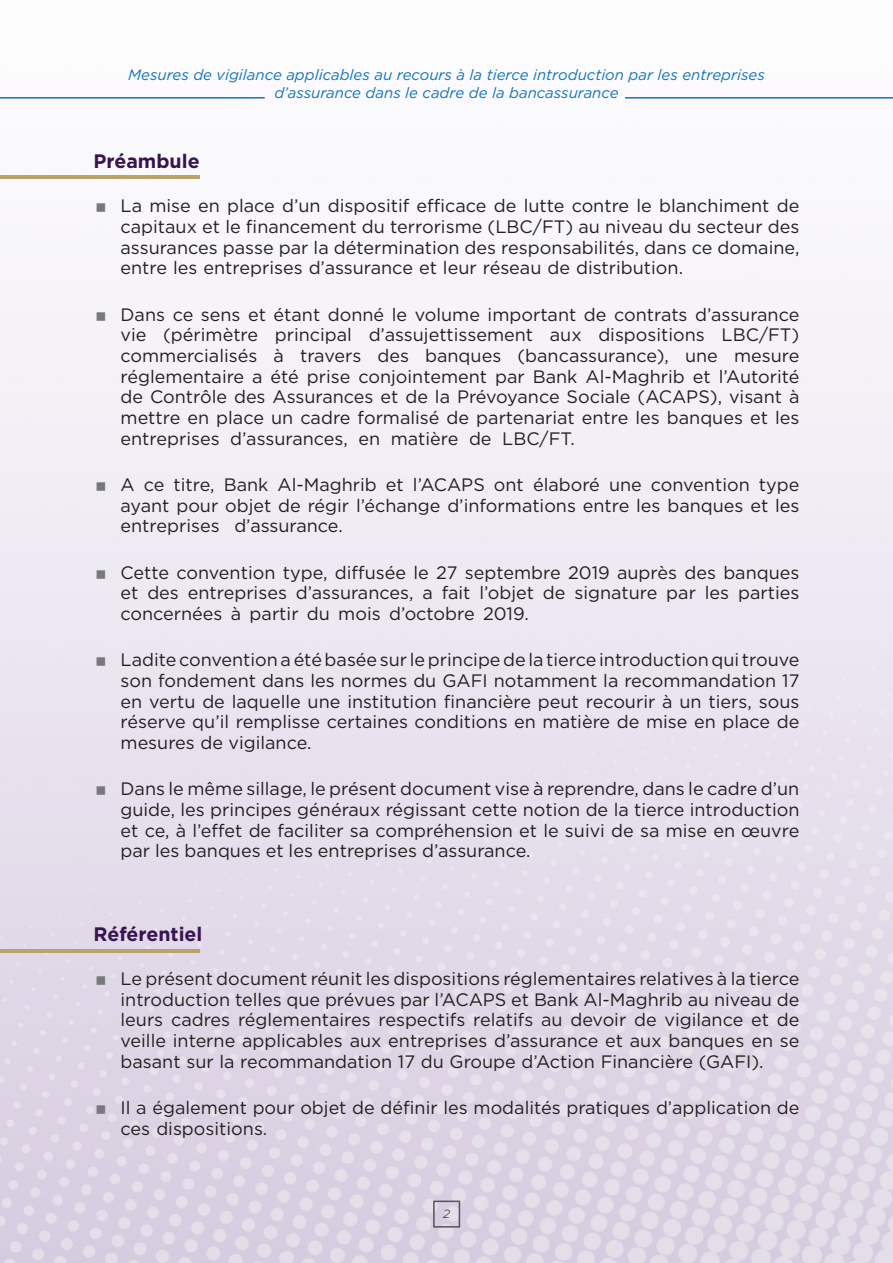
<style>
.page{position:relative;width:893px;height:1263px;background:#fff}
.page>*{position:absolute;margin:0;border:0;box-sizing:border-box;transform-origin:0 0}
.t1{font:700 19.5px "Gotham";color:#381451}
.t2{font:18px/20.7px "Gotham";color:#231f20;text-align:justify}
.t3{font:italic 15px/18px "Gotham";color:#1074bc;text-align:center}
.t4{font:italic 12px "Gotham";color:#545557}
</style>
<div class="page">
<img style="left:0;top:266px;width:893px;height:997px">
<div style="left:433px;top:1200px;width:27px;height:27px;border:2px solid #545557"></div>
<hr style="left:625px;top:97px;width:268px;height:2px;background:#1074bc">
<hr style="left:0;top:97px;width:265px;height:2px;background:#1074bc">
<hr style="left:0;top:175px;width:200px;height:4px;background:#bba16a">
<hr style="left:0;top:949px;width:200px;height:3px;background:#bba16a">
<svg style="left:97px;top:312px;width:8px;height:8px"></svg>
<svg style="left:97px;top:482px;width:8px;height:9px"></svg>
<svg style="left:97px;top:570px;width:8px;height:8px"></svg>
<svg style="left:97px;top:657px;width:8px;height:9px"></svg>
<svg style="left:97px;top:786px;width:8px;height:9px"></svg>
<svg style="left:97px;top:976px;width:8px;height:9px"></svg>
<svg style="left:97px;top:1105px;width:8px;height:9px"></svg>
<p class="t3" style="left:128px;top:65px;width:638px">Mesures de vigilance applicables au recours laà tierce introduction par les entreprises d’assurance dans le cadre de la bancassurance</p>
<p class="t1" style="left:94px;top:148px;width:108px">Préambule</p>
<p class="t2" style="left:121px;top:195px;width:680px">La mise en place d’un dispositif efficace de lutte contre le blanchiment de capitaux et le financement du terrorisme (LBC/FT) au niveau du secteur des assurances passe par la détermination des responsabilités, dans ce domaine, entre les entreprises d’assurance et leur réseau de distribution.</p>
<p class="t2" style="left:121px;top:303px;width:680px;text-align:right">Dans ce sens et étant donné le volume important de contrats d’assurance<br>LBC/FT(</p>
<p class="t2" style="left:163px;top:324px;width:97px">(périmètre</p>
<p class="t2" style="left:275px;top:324px;width:79px">principal</p>
<p class="t2" style="left:369px;top:324px;width:166px">d’assujettissement</p>
<p class="t2" style="left:598px;top:324px;width:108px">dispositions</p>
<p class="t2" style="left:121px;top:324px;width:27px">vie</p>
<p class="t2" style="left:550px;top:324px;width:33px">aux</p>
<p class="t2" style="left:121px;top:345px;width:138px">commercialisés</p>
<p class="t2" style="left:121px;top:366px;width:680px">réglementaire a été prise conjointement par Bank Al-Maghrib et ’lAutorité</p>
<p class="t2" style="left:121px;top:386px;width:680px">de Contrôle des Assurances et de la Prévoyance Sociale (ACAPS ,) visant à</p>
<p class="t2" style="left:121px;top:407px;width:680px">mettre en place un cadre formalisé de partenariat entre les banques et les</p>
<p class="t2" style="left:502px;top:428px;width:74px">LBC/FT.</p>
<p class="t2" style="left:274px;top:345px;width:12px">à</p>
<p class="t2" style="left:377px;top:345px;width:33px">des</p>
<p class="t2" style="left:425px;top:345px;width:78px">banques</p>
<p class="t2" style="left:517px;top:345px;width:153px">(bancassurance ,)</p>
<p class="t2" style="left:300px;top:345px;width:63px">travers</p>
<p class="t2" style="left:734px;top:345px;width:67px">mesure</p>
<p class="t2" style="left:685px;top:345px;width:34px">une</p>
<p class="t2" style="left:391px;top:428px;width:69px">matière</p>
<p class="t2" style="left:230px;top:428px;width:119px">d’assurances,</p>
<p class="t2" style="left:469px;top:428px;width:24px">de</p>
<p class="t2" style="left:121px;top:428px;width:101px">entreprises</p>
<p class="t2" style="left:358px;top:428px;width:23px">en</p>
<p class="t2" style="left:533px;top:474px;width:68px">élaboré</p>
<p class="t2" style="left:224px;top:474px;width:46px">Bank</p>
<p class="t2" style="left:278px;top:474px;width:101px">Al-Maghrib</p>
<p class="t2" style="left:413px;top:474px;width:73px">’lACAPS</p>
<p class="t2" style="left:174px;top:474px;width:43px">titre,</p>
<p class="t2" style="left:651px;top:474px;width:100px">convention</p>
<p class="t2" style="left:121px;top:474px;width:16px">A</p>
<p class="t2" style="left:121px;top:495px;width:680px">ayant pour objet de régir ’l échange d’informations entre les banques et les</p>
<p class="t2" style="left:234px;top:515px;width:110px">d’assurance.</p>
<p class="t2" style="left:386px;top:474px;width:19px">et</p>
<p class="t2" style="left:494px;top:474px;width:31px">ont</p>
<p class="t2" style="left:759px;top:474px;width:42px">type</p>
<p class="t2" style="left:144px;top:474px;width:22px">ce</p>
<p class="t2" style="left:609px;top:474px;width:34px">une</p>
<p class="t2" style="left:121px;top:515px;width:101px">entreprises</p>
<p class="t2" style="left:121px;top:561px;width:680px;text-align:right">Cette convention type, diffusée le 27 septembre 2019 auprès des banques parties</p>
<p class="t2" style="left:442px;top:582px;width:30px">fait</p>
<p class="t2" style="left:147px;top:582px;width:33px">des</p>
<p class="t2" style="left:296px;top:582px;width:138px">d’assurances a,</p>
<p class="t2" style="left:479px;top:582px;width:56px">’l objet</p>
<p class="t2" style="left:543px;top:582px;width:24px">de</p>
<p class="t2" style="left:705px;top:582px;width:26px">les</p>
<p class="t2" style="left:188px;top:582px;width:101px">entreprises</p>
<p class="t2" style="left:574px;top:582px;width:84px">signature</p>
<p class="t2" style="left:121px;top:582px;width:19px">et</p>
<p class="t2" style="left:666px;top:582px;width:31px">par</p>
<p class="t2" style="left:121px;top:603px;width:104px">concernées</p>
<p class="t2" style="left:121px;top:649px;width:680px">Ladite conventionaétébaséesurleprincipedelatierceintroductionquitrouve son fondement dans les normes du GAFI notamment la recommandation 17 en vertu de laquelle une institution financière peut recourir à un tiers, sous réserve qu i l’ remplisse certaines conditions en matière de mise en place de mesures de vigilance.</p>
<p class="t2" style="left:121px;top:778px;width:680px">Dans le même sillage le, présent document vise à reprendre, dans le cadre d’un guide, les principes généraux régissant cette notion de la tierce introduction et ce ’là, effet de faciliter sa compréhension et le suivi de sa mise en œuvre par les banques et les entreprises d’assurance.</p>
<p class="t2" style="left:231px;top:603px;width:12px">à</p>
<p class="t2" style="left:307px;top:603px;width:25px">du</p>
<p class="t2" style="left:389px;top:603px;width:87px">d’octobre</p>
<p class="t2" style="left:250px;top:603px;width:50px">partir</p>
<p class="t2" style="left:338px;top:603px;width:44px">mois</p>
<p class="t2" style="left:483px;top:603px;width:47px">2019.</p>
<p class="t1" style="left:94px;top:921px;width:110px">Référentiel</p>
<p class="t2" style="left:121px;top:968px;width:680px">Le présent document réunit les dispositions réglementaires relatives laà tierce introduction telles que prévues par ’lACAPS et Bank Al-Maghrib au niveau de leurs cadres réglementaires respectifs relatifs au devoir de vigilance et de veille interne applicables aux entreprises d’assurance et aux banques en se basant sur la recommandation 17 du Groupe d’Action Financière (GAFI .(</p>
<p class="t2" style="left:121px;top:1097px;width:680px">aIl également pour objet de définir les modalités pratiques d’application de ces dispositions.</p>
<p class="t4" style="left:443px;top:1206px;width:9px">2</p>
</div>
